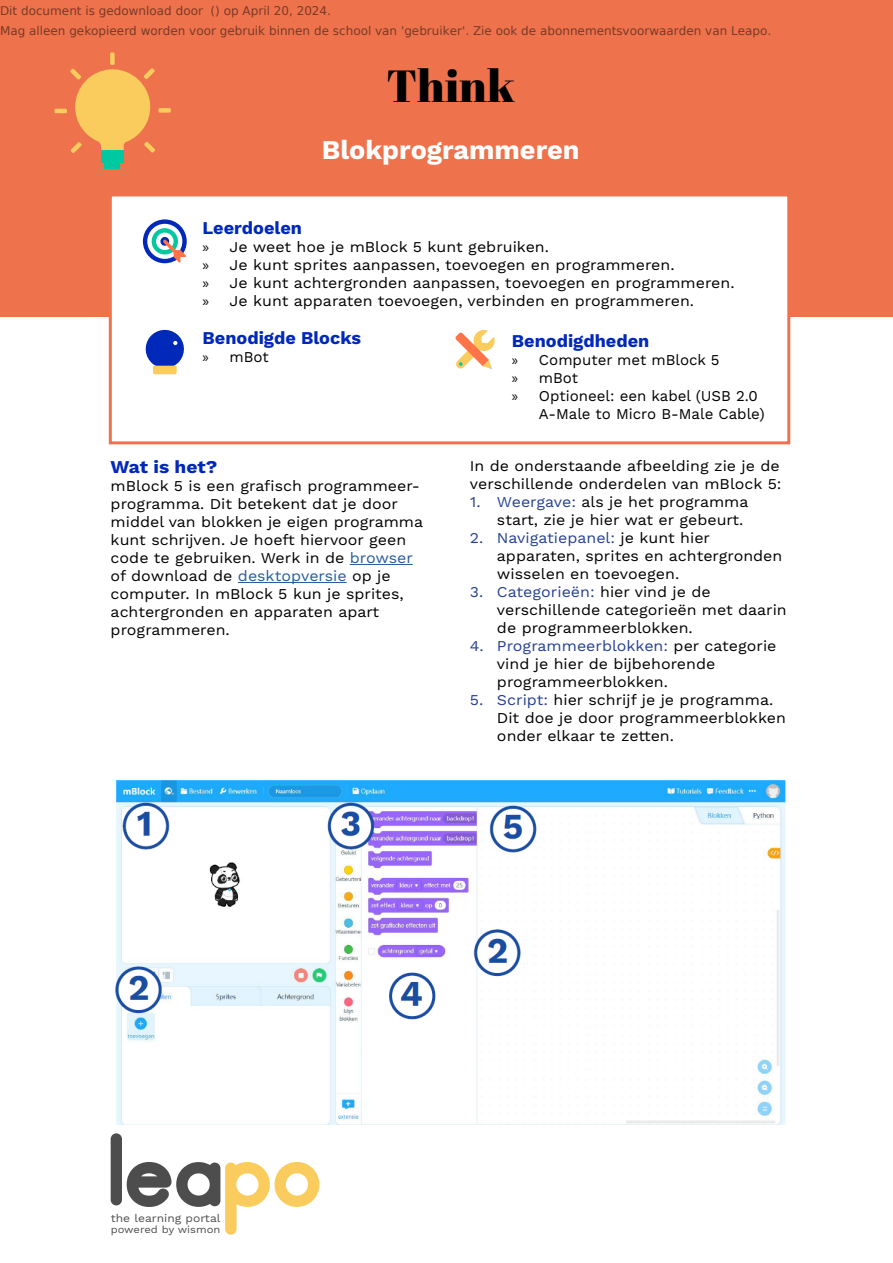
<style>
.page{position:relative;width:893px;height:1263px;background:#fff}
.page>*{position:absolute;margin:0;border:0;box-sizing:border-box;transform-origin:0 0}
.t1{font:45px "Abril Fatface";color:#000}
.t2{font:700 27px "Work Sans";color:#fff}
.t3{font:700 18px "Work Sans";color:#0028b9}
.t4{font:700 18px "Work Sans";color:#0028b9;scale:1.06 1}
.t5{font:15px/18px "Work Sans";color:#000;scale:1.06 1}
.t6{font:15px "Work Sans";color:#000}
.t7{font:12px/20.4px "DejaVu Sans";color:rgb(0 0 0/.5)}
.t8{font:11.1px "Work Sans";color:#4d4d4d;scale:1.09 1}
.t9{font:10.2px "Work Sans";color:#4d4d4d;scale:1.09 1}
.s1{font-family:"Myriad Pro"}
.s2{color:#275b9b}
.s3{color:#254093}
</style>
<div class="page">
<div style="left:0;top:0;width:893px;height:317px;background:#ee734d"></div>
<div style="left:109px;top:193px;width:681px;height:251px;background:#fff;border:3px solid #ee734d"></div>
<img style="left:115px;top:780px;width:671px;height:345px">
<hr style="left:350px;top:564px;width:63px;height:1px;background:#275b9b">
<hr style="left:238px;top:582px;width:109px;height:1px;background:#275b9b">
<div style="left:101px;top:150px;width:23px;height:13px;background:#00c8a0"></div>
<div style="left:105px;top:161px;width:15px;height:8px;background:#00c8a0"></div>
<div style="left:110px;top:52px;width:5px;height:13px;background:#f9cc5d"></div>
<hr style="left:55px;top:109px;width:12px;height:4px;background:#f9cc5d">
<div style="left:158px;top:108px;width:13px;height:5px;background:#f9cc5d"></div>
<svg style="left:70px;top:68px;width:85px;height:85px"></svg>
<svg style="left:143px;top:219px;width:44px;height:44px"></svg>
<svg style="left:147px;top:224px;width:35px;height:35px"></svg>
<svg style="left:152px;top:228px;width:26px;height:26px"></svg>
<div style="left:156px;top:233px;width:18px;height:17px;background:#fff;border-radius:50%"></div>
<svg style="left:160px;top:236px;width:26px;height:27px"></svg>
<div style="left:153px;top:366px;width:24px;height:8px;background:#f9cc5d;border-radius:2px"></div>
<svg style="left:146px;top:330px;width:38px;height:40px"></svg>
<svg style="left:455px;top:330px;width:40px;height:39px"></svg>
<svg style="left:127px;top:1162px;width:192px;height:73px"></svg>
<div style="left:111px;top:1133px;width:11px;height:72px;background:#4d4d4d;border-radius:6px"></div>
<p class="t7" style="left:0;top:0;width:773px">Dit document is gedownload door () op April 20, 2024.<br>Mag alleen gekopieerd worden voor gebruik binnen de school van 'gebruiker'. Zie ook de abonnementsvoorwaarden van Leapo.</p>
<h1 class="t1" style="left:387px;top:54px;width:130px">Think</h1>
<h2 class="t2" style="left:322px;top:134px;width:259px">Blokprogrammeren</h2>
<p class="t3" style="left:203px;top:218px;width:101px">Leerdoelen</p>
<p class="t5" style="left:203px;top:239px;width:503px"><span class="s1">»</span> Je weet hoe je mBlock 5 kunt gebruiken.<br><span class="s1">»</span> Je kunt sprites aanpassen, toevoegen en programmeren.<br><span class="s1">»</span> Je kunt achtergronden aanpassen, toevoegen en programmeren. <span class="s1">»</span> Je kunt apparaten toevoegen, verbinden en programmeren.</p>
<p class="t3" style="left:203px;top:327px;width:160px">Benodigde Blocks</p>
<p class="t6" style="left:203px;top:348px;width:68px"><span class="s1">»</span> mBot</p>
<p class="t4" style="left:111px;top:456px;width:102px">Wat is het?</p>
<p class="t5" style="left:111px;top:477px;width:296px">mBlock 5 is een grafisch programmeer&shy;programma. Dit betekent dat je door middel van blokken je eigen programma kunt schrijven. Je hoeft hiervoor geen code te gebruiken. Werk in de <span class="s2">browser </span>of download de <span class="s2">desktopversie</span> op je computer. In mBlock 5 kun je sprites, achtergronden en apparaten apart programmeren.</p>
<p class="t3" style="left:512px;top:330px;width:139px">Benodigdheden</p>
<p class="t6" style="left:512px;top:351px;width:209px"><span class="s1">»</span> Computer met mBlock 5</p>
<p class="t6" style="left:512px;top:369px;width:68px"><span class="s1">»</span> mBot</p>
<p class="t6" style="left:512px;top:387px;width:247px"><span class="s1">»</span> Optioneel: een kabel (USB 2.0</p>
<p class="t6" style="left:539px;top:405px;width:227px">A-Male to Micro B-Male Cable)</p>
<p class="t5" style="left:470px;top:457px;width:296px">In de onderstaande afbeelding zie je de verschillende onderdelen van mBlock 5:</p>
<p class="t5" style="left:497px;top:493px;width:239px;text-indent:-27px"><span class="s3">1. Weergave:</span> als je het programma start, zie je hier wat er gebeurt.</p>
<p class="t5" style="left:497px;top:529px;width:271px;text-indent:-27px"><span class="s3">2. Navigatiepanel:</span> je kunt hier apparaten, sprites en achtergronden wisselen en toevoegen.</p>
<p class="t5" style="left:497px;top:583px;width:275px;text-indent:-27px"><span class="s3">3. Categorieën:</span> hier vind je de verschillende categorieën met daarin de programmeerblokken.</p>
<p class="t5" style="left:497px;top:637px;width:265px;text-indent:-27px"><span class="s3">4. Programmeerblokken:</span> per categorie vind je hier de bijbehorende programmeerblokken.</p>
<p class="t5" style="left:497px;top:691px;width:274px;text-indent:-27px"><span class="s3">5. Script:</span> hier schrijf je je programma.<br>Dit doe je door programmeerblokken onder elkaar te zetten.</p>
<p class="t8" style="left:111px;top:1212px;width:102px">the learning portal</p>
<p class="t9" style="left:111px;top:1224px;width:102px">powered by wismon</p>
</div>
